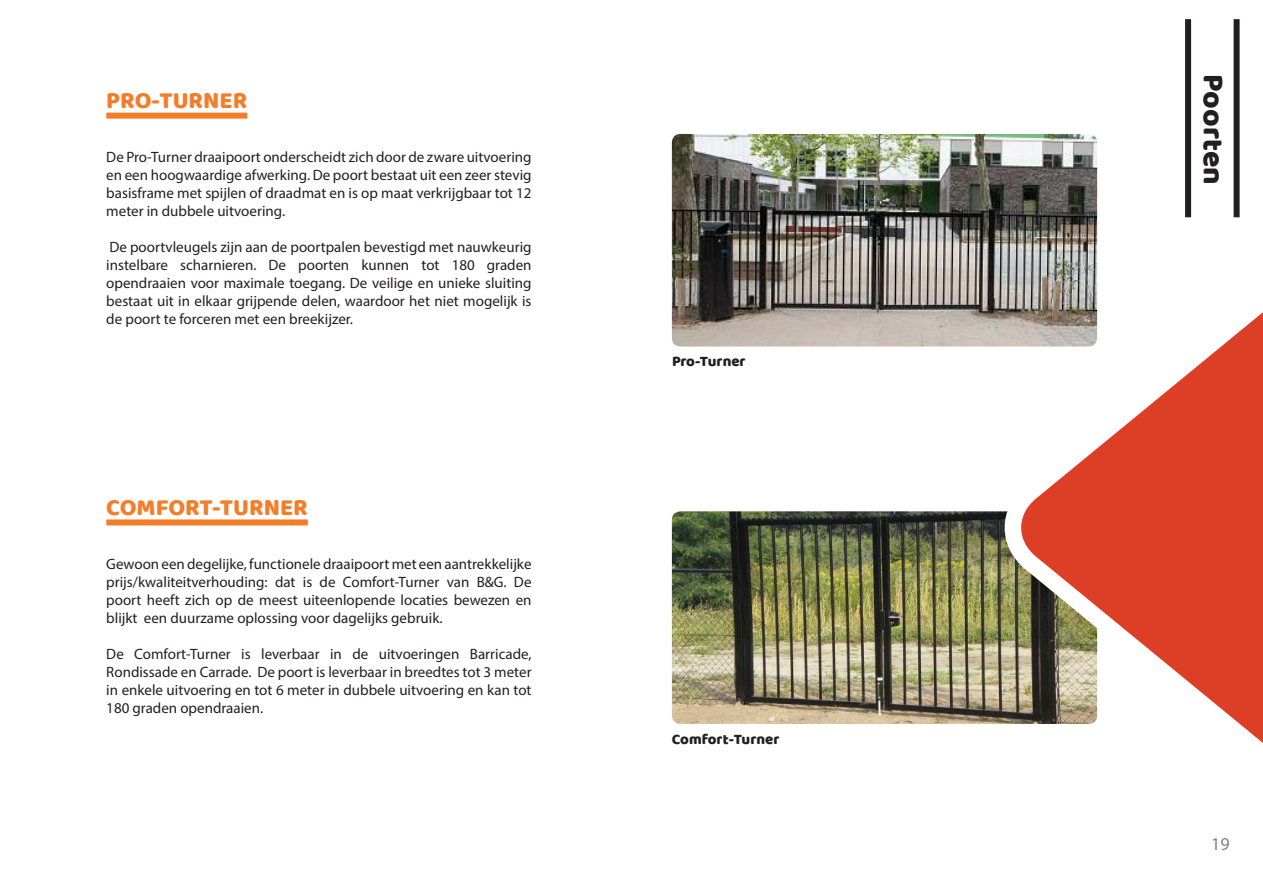
<style>
.page{position:relative;width:1263px;height:893px;background:#fff}
.page>*{position:absolute;margin:0;border:0;box-sizing:border-box;transform-origin:0 0}
.t1{font:30px "Baloo";color:#231f20}
.t2{font:24px "Baloo";color:#f47d2a}
.t3{font:18px "Myriad Pro";color:#808285}
.t4{font:15px/18px "Myriad Pro";color:#231f20;text-align:justify}
.t5{font:15px "Baloo";color:#231f20}
</style>
<div class="page">
<div style="left:106px;top:113px;width:141px;height:6px;background:#f47d2a"></div>
<div style="left:106px;top:519px;width:202px;height:6px;background:#f47d2a"></div>
<img style="left:672px;top:134px;width:425px;height:213px">
<img style="left:672px;top:511px;width:312px;height:213px">
<svg style="left:984px;top:240px;width:279px;height:503px"></svg>
<div style="left:1233px;top:19px;width:6px;height:198px;background:#231f20"></div>
<div style="left:1185px;top:19px;width:6px;height:198px;background:#231f20"></div>
<h2 class="t2" style="left:106px;top:86px;width:142px">PRO-TURNER</h2>
<p class="t4" style="left:106px;top:148px;width:427px">De Pro-Turner draaipoort onderscheidt zich door de zware uitvoering en een hoogwaardige afwerking. De poort bestaat uit een zeer stevig basisframe met spijlen of draadmat en is op maat verkrijgbaar tot 12 meter in dubbele uitvoering.</p>
<p class="t4" style="left:106px;top:238px;width:427px">De poortvleugels zijn aan de poortpalen bevestigd met nauwkeurig instelbare scharnieren. De poorten kunnen tot 180 graden opendraaien voor maximale toegang. De veilige en unieke sluiting bestaat uit in elkaar grijpende delen, waardoor het niet mogelijk is de poort te forceren met een breekijzer.</p>
<h2 class="t2" style="left:106px;top:493px;width:203px">COMFORT-TURNER</h2>
<p class="t4" style="left:106px;top:555px;width:427px">Gewoon een degelijke, functionele draaipoort met een aantrekkelijke prijs/kwaliteitverhouding: dat is de Comfort-Turner van B&amp;G. De poort heeft zich op de meest uiteenlopende locaties bewezen en blijkt een duurzame oplossing voor dagelijks gebruik.</p>
<p class="t4" style="left:106px;top:645px;width:427px">De Comfort-Turner is leverbaar in de uitvoeringen Barricade, Rondissade en Carrade. De poort is leverbaar in breedtes tot 3 meter in enkele uitvoering en tot 6 meter in dubbele uitvoering en kan tot 180 graden opendraaien.</p>
<p class="t5" style="left:672px;top:352px;width:75px">Pro-Turner</p>
<p class="t5" style="left:672px;top:730px;width:109px">Comfort-Turner</p>
<h1 class="t1" style="left:1232px;top:74px;width:112px;rotate:90deg">Poorten</h1>
<p class="t3" style="left:1211px;top:833px;width:20px">19</p>
</div>
